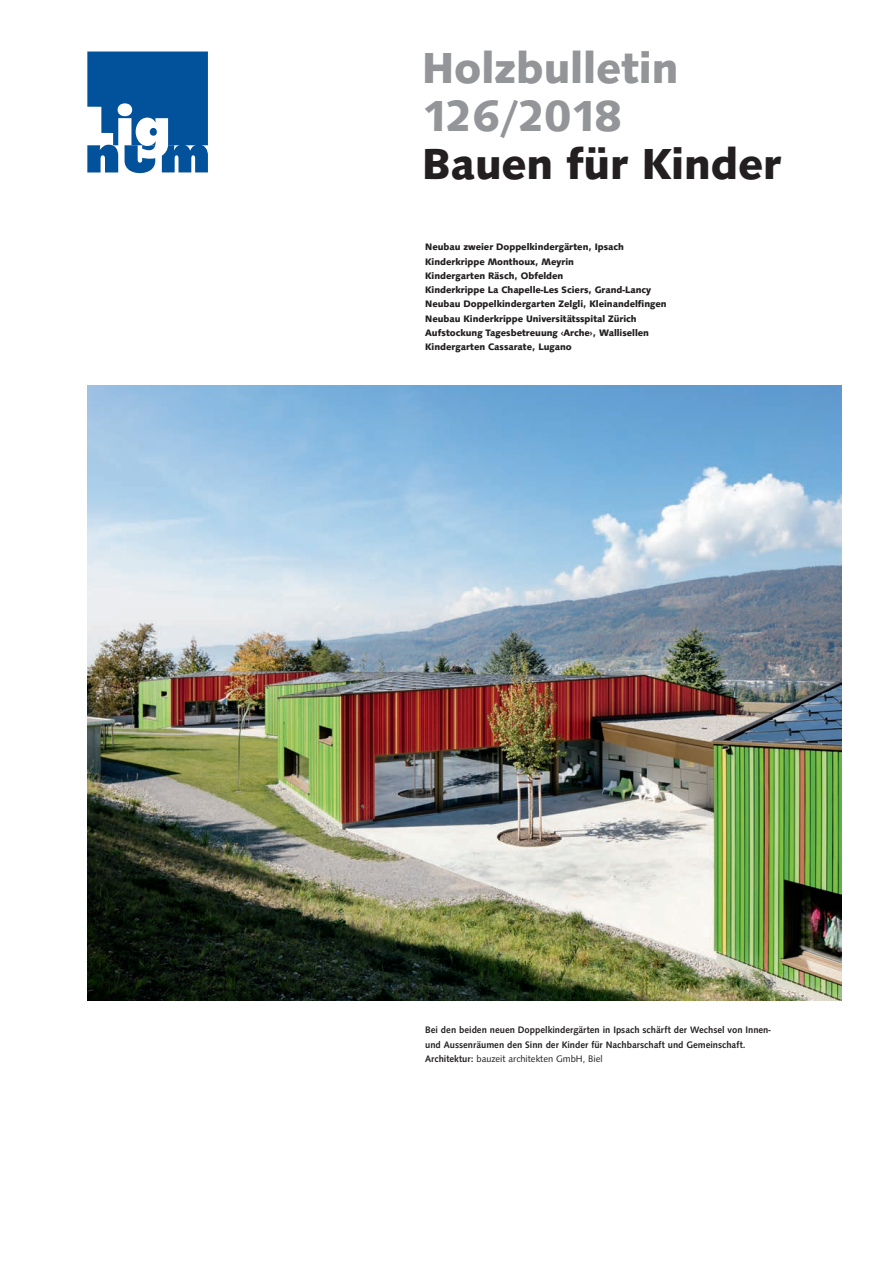
<style>
.page{position:relative;width:893px;height:1263px;background:#fff}
.page>*{position:absolute;margin:0;border:0;box-sizing:border-box;transform-origin:0 0}
.t1{font:700 45px/48px "Syntax";color:#939598}
.t2{font:700 45px "Syntax";color:#231f20}
.t3{font:700 9.75px/14.2px "Syntax";color:#231f20}
.t4{font:500 9.75px/14.2px "Syntax";color:#231f20}
.s1{font-weight:400}
</style>
<div class="page">
<svg style="left:87px;top:52px;width:121px;height:121px"></svg>
<img style="left:87px;top:385px;width:755px;height:615px">
<h1 class="t1" style="left:422px;top:44px;width:258px">Holzbulletin<br>126/2018</h1>
<h1 class="t2" style="left:422px;top:137px;width:360px">Bauen für Kinder</h1>
<p class="t3" style="left:425px;top:240px;width:243px">Neubau zweier Doppelkindergärten, Ipsach Kinderkrippe Monthoux, Meyrin<br>Kindergarten Räsch, Obfelden<br>Kinderkrippe La Chapelle-Les Sciers, Grand-Lancy Neubau Doppelkindergarten Zelgli, Kleinandelfingen Neubau Kinderkrippe Universitätsspital Zürich Aufstockung Tagesbetreuung ‹Arche›, Wallisellen Kindergarten Cassarate, Lugano</p>
<p class="t4" style="left:425px;top:1023px;width:347px">Bei den beiden neuen Doppelkindergärten in Ipsach schärft der Wechsel von Innen&shy;und Aussenräumen den Sinn der Kinder für Nachbarschaft und Gemeinschaft.<br>Architektur: <span class="s1">bauzeit architekten GmbH, Biel</span></p>
</div>
